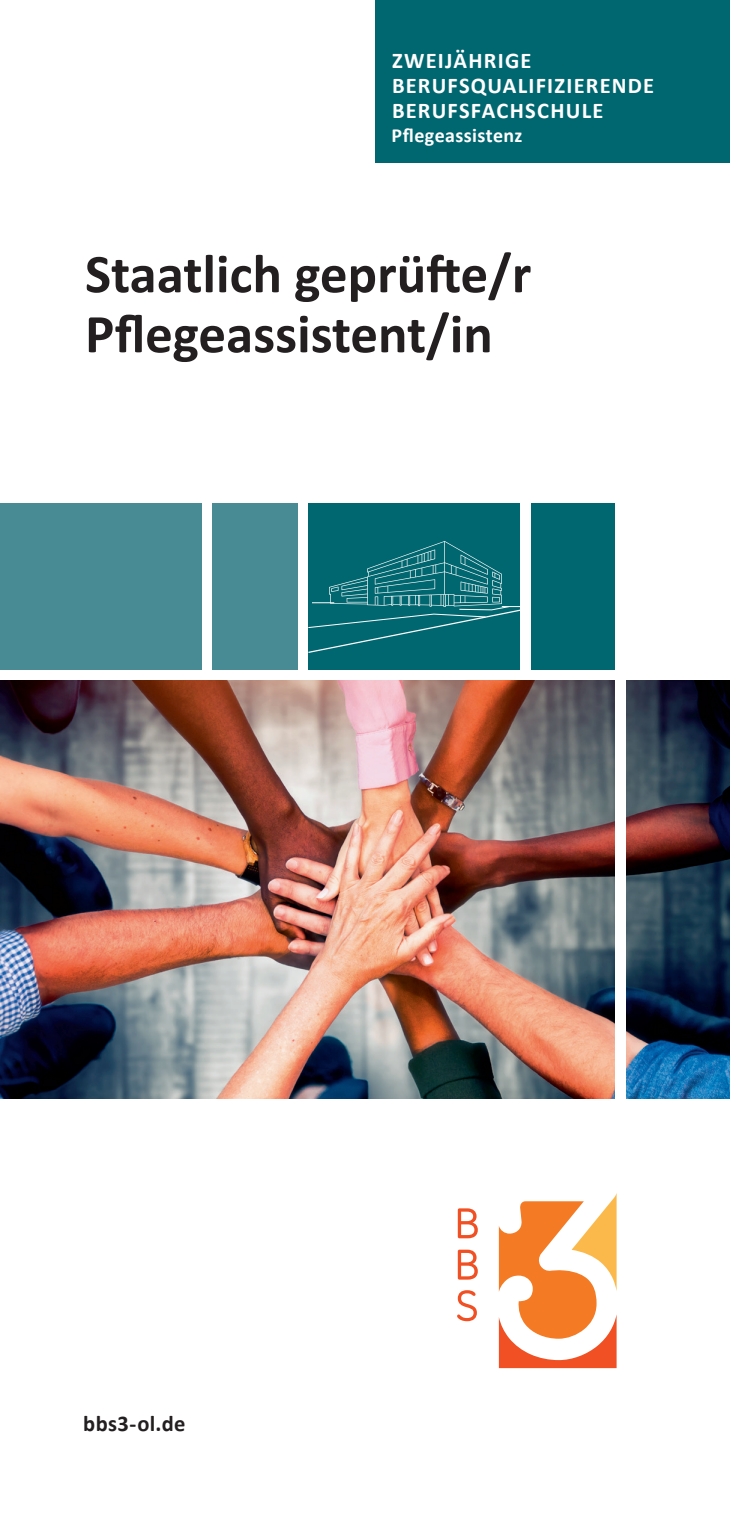
<style>
.page{position:relative;width:730px;height:1517px;background:#fff}
.page>*{position:absolute;margin:0;border:0;box-sizing:border-box;transform-origin:0 0}
.t1{font:700 55px "Calibri";color:#231f20}
.t2{font:700 22.5px/25px "Calibri";letter-spacing:.055em;color:#fff}
.t3{font:700 22.5px "Calibri";letter-spacing:.015em;color:#231f20}
.t4{font:700 20px "Calibri";letter-spacing:.02em;color:#fff}
</style>
<div class="page">
<svg style="left:458px;top:1208px;width:20px;height:30px"></svg>
<svg style="left:458px;top:1249px;width:20px;height:30px"></svg>
<svg style="left:457px;top:1290px;width:20px;height:31px"></svg>
<svg style="left:499px;top:1193px;width:118px;height:175px"></svg>
<div style="left:308px;top:503px;width:212px;height:167px;background:#00666f"></div>
<div style="left:531px;top:503px;width:85px;height:167px;background:#00666f"></div>
<div style="left:213px;top:503px;width:85px;height:167px;background:#488b95"></div>
<div style="left:0;top:503px;width:202px;height:167px;background:#488b95"></div>
<svg style="left:308px;top:541px;width:212px;height:112px"></svg>
<img style="left:0;top:680px;width:730px;height:418px">
<div style="left:616px;top:474px;width:10px;height:640px;background:#fff"></div>
<div style="left:376px;top:0;width:354px;height:162px;background:#00666f"></div>
<p class="t2" style="left:392px;top:47px;width:264px">ZWEIJÄHRIGE<br>BERUFSQUALIFIZIERENDE<br>BERUFSFACHSCHULE</p>
<p class="t4" style="left:392px;top:121px;width:132px">Pflegeassistenz</p>
<p class="t1" style="left:85px;top:235px;width:448px">Staatlich geprüfte/r</p>
<p class="t1" style="left:85px;top:295px;width:409px">Pflegeassistent/in</p>
<p class="t3" style="left:83px;top:1407px;width:104px">bbs3-ol.de</p>
</div>
